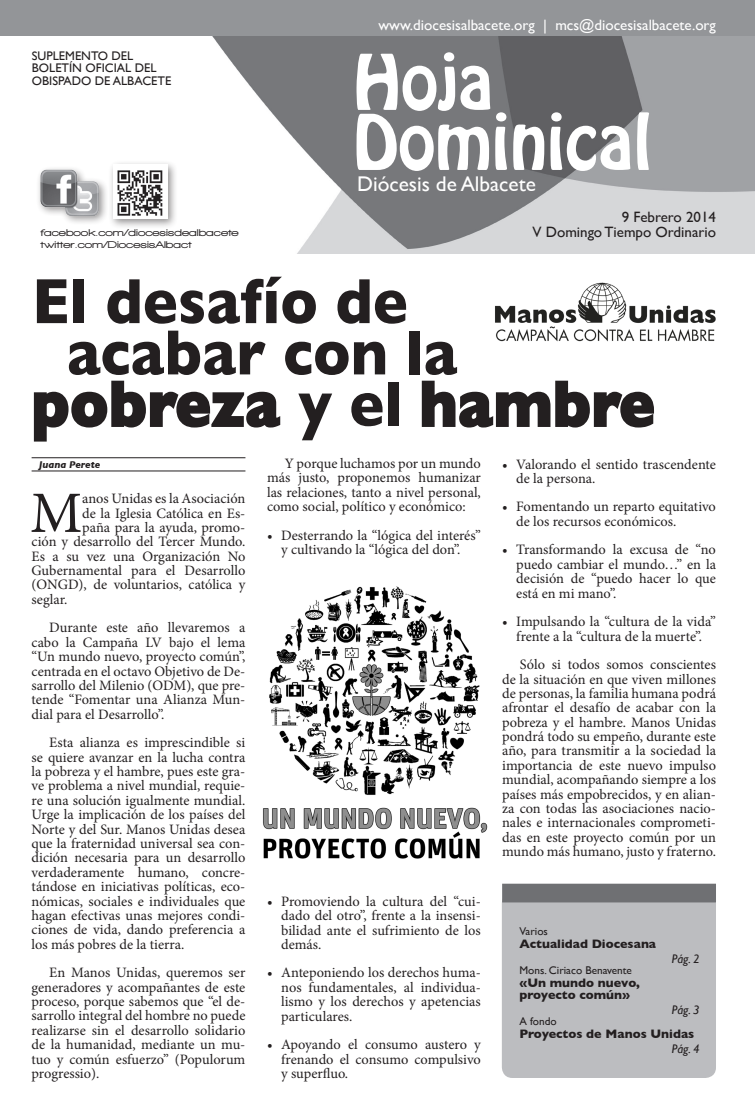
<style>
.page{position:relative;width:755px;height:1117px;background:#fff}
.page>*{position:absolute;margin:0;border:0;box-sizing:border-box;transform-origin:0 0}
.t1{font:67.5px "Hobo Std";color:#fff}
.t2{font:700 64.62px "Gill Sans";color:#231f20;scale:.91 1}
.t3{font:700 64.62px "Gill Sans";letter-spacing:.02em;color:#231f20;scale:.91 1}
.t4{font:58.62px "Minion Pro";color:#231f20}
.t5{font:21.25px "Gill Sans";color:#fff}
.t6{font:15px "Gill Sans";color:#fff}
.t7{font:15px "Gill Sans";color:#231f20}
.t8{font:14.38px/14.4px "Minion Pro";color:#231f20;text-align:justify}
.t9{font:700 12.5px/12.5px "Gill Sans";color:#231f20}
.t10{font:12.5px/12.5px "Gill Sans";color:#231f20}
.t11{font:italic 12.5px "Gill Sans";color:#231f20}
.t12{font:11.25px "Gill Sans";color:#231f20}
.t13{font:900 10px "Walkway Expand";color:#231f20}
.t14{font:italic 700 10px "Gill Sans";color:#231f20}
</style>
<div class="page">
<img style="left:495px;top:282px;width:221px;height:60px">
<img style="left:263px;top:586px;width:225px;height:273px">
<div style="left:502px;top:892px;width:214px;height:185px;background:#bcbdc0;border-radius:11px"></div>
<div style="left:502px;top:883px;width:214px;height:19px;background:#6f7073"></div>
<hr style="left:32px;top:457px;width:213px;height:1px;background:#231f20">
<hr style="left:32px;top:470px;width:213px;height:1px;background:#231f20">
<svg style="left:33px;top:380px;width:248px;height:62px"></svg>
<svg style="left:421px;top:380px;width:233px;height:48px"></svg>
<img style="left:170px;top:35px;width:585px;height:218px">
<div style="left:35px;top:165px;width:73px;height:60px;background:#231f20;opacity:.5"></div>
<img style="left:35px;top:165px;width:73px;height:54px">
<div style="left:108px;top:160px;width:70px;height:69px;background:#231f20;opacity:.5"></div>
<img style="left:113px;top:165px;width:55px;height:54px">
<div style="left:0;top:0;width:755px;height:35px;background:#939598"></div>
<p class="t10" style="left:32px;top:49px;width:141px">SUPLEMENTO DEL<br>BOLETÍN OFICIAL DEL<br>OBISPADO DE ALBACETE</p>
<p class="t6" style="left:378px;top:16px;width:339px">www.diocesisalbacete.org | mcs@diocesisalbacete.org</p>
<p class="t1" style="left:353px;top:36px;width:142px">Hoja</p>
<p class="t1" style="left:353px;top:96px;width:299px">Dominical</p>
<p class="t7" style="left:622px;top:208px;width:96px">9 Febrero 2014</p>
<p class="t5" style="left:357px;top:171px;width:180px">Diócesis de Albacete</p>
<p class="t13" style="left:41px;top:227px;width:200px">facebook.com/diocesisdealbacete</p>
<p class="t7" style="left:532px;top:223px;width:185px">V Domingo Tiempo Ordinario</p>
<p class="t13" style="left:41px;top:239px;width:153px">twitter.com/DiocesisAlbact</p>
<p class="t2" style="left:32px;top:250px;width:415px">El desafío de</p>
<p class="t2" style="left:67px;top:301px;width:430px">acabar con la</p>
<p class="t3" style="left:32px;top:352px;width:685px">pobreza y el hambre</p>
<p class="t8" style="left:267px;top:456px;width:215px;text-indent:18px">Y porque luchamos por un mundo más justo, proponemos humanizar las relaciones, tanto a nivel personal, como social, político y económico:</p>
<p class="t8" style="left:267px;top:528px;width:215px;text-align:center">• Desterrando la “lógica del interés” y cultivando la “lógica del don”.</p>
<p class="t8" style="left:516px;top:456px;width:201px;text-indent:-14px">• Valorando el sentido trascendente de la persona.</p>
<p class="t8" style="left:516px;top:499px;width:201px;text-indent:-14px">• Fomentando un reparto equitativo de los recursos económicos.</p>
<p class="t8" style="left:516px;top:542px;width:201px;text-indent:-14px">• Transformando la excusa de “no puedo cambiar el mundo…” en la decisión de “puedo hacer lo que está en mi mano”.</p>
<p class="t8" style="left:502px;top:614px;width:215px;text-align:center">• Impulsando la “cultura de la vida” frente a la “cultura de la muerte”.</p>
<p class="t8" style="left:502px;top:657px;width:215px;text-indent:18px">Sólo si todos somos conscientes de la situación en que viven millones de personas, la familia humana podrá afrontar el desafío de acabar con la pobreza y el hambre. Manos Unidas pondrá todo su empeño, durante este año, para transmitir a la sociedad la importancia de este nuevo impulso mundial, acompañando siempre a los países más empobrecidos, y en alian&shy;za con todas las asociaciones nacio&shy;nales e internacionales comprometi&shy;das en este proyecto común por un mundo más humano, justo y fraterno.</p>
<p class="t14" style="left:39px;top:458px;width:63px">Juana Perete</p>
<p class="t4" style="left:30px;top:474px;width:54px">M</p>
<p class="t8" style="left:82px;top:491px;width:165px">anos Unidas es la Asociación</p>
<p class="t8" style="left:82px;top:505px;width:165px">de la Iglesia Católica en Es-</p>
<p class="t8" style="left:82px;top:520px;width:165px">paña para la ayuda, promo-</p>
<p class="t8" style="left:32px;top:534px;width:215px">ción y desarrollo del Tercer Mundo.</p>
<p class="t8" style="left:32px;top:549px;width:215px">Es a su vez una Organización No</p>
<p class="t8" style="left:32px;top:563px;width:215px">Gubernamental para el Desarrollo</p>
<p class="t8" style="left:32px;top:577px;width:215px">(ONGD), de voluntarios, católica y</p>
<p class="t8" style="left:32px;top:592px;width:37px">seglar.</p>
<p class="t8" style="left:32px;top:620px;width:215px;text-indent:18px">Durante este año llevaremos a cabo la Campaña LV bajo el lema “Un mundo nuevo, proyecto común”, centrada en el octavo Objetivo de De&shy;sarrollo del Milenio (ODM), que pre&shy;tende “Fomentar una Alianza Mun&shy;dial para el Desarrollo”.</p>
<p class="t8" style="left:32px;top:735px;width:215px;text-indent:18px">Esta alianza es imprescindible si se quiere avanzar en la lucha contra la pobreza y el hambre, pues este gra&shy;ve problema a nivel mundial, requie&shy;re una solución igualmente mundial.<br>Urge la implicación de los países del Norte y del Sur. Manos Unidas desea que la fraternidad universal sea con&shy;dición necesaria para un desarrollo verdaderamente humano, concre&shy;tándose en iniciativas políticas, eco&shy;nómicas, sociales e individuales que hagan efectivas unas mejores condi&shy;ciones de vida, dando preferencia a los más pobres de la tierra.</p>
<p class="t8" style="left:32px;top:965px;width:215px;text-indent:18px">En Manos Unidas, queremos ser generadores y acompañantes de este proceso, porque sabemos que “el de&shy;sarrollo integral del hombre no puede realizarse sin el desarrollo solidario de la humanidad, mediante un mu&shy;tuo y común esfuerzo” (Populorum progressio).</p>
<p class="t8" style="left:281px;top:893px;width:201px;text-indent:-14px">• Promoviendo la cultura del “cui&shy;dado del otro”, frente a la insensi&shy;bilidad ante el sufrimiento de los demás.</p>
<p class="t8" style="left:281px;top:965px;width:201px;text-indent:-14px">• Anteponiendo los derechos huma&shy;nos fundamentales, al individua&shy;lismo y los derechos y apetencias particulares.</p>
<p class="t8" style="left:281px;top:1037px;width:201px;text-indent:-14px">• Apoyando el consumo austero y frenando el consumo compulsivo y superfluo.</p>
<p class="t12" style="left:519px;top:924px;width:30px">Varios</p>
<p class="t9" style="left:519px;top:936px;width:138px">Actualidad Diocesana</p>
<p class="t11" style="left:671px;top:951px;width:30px">Pág. 2</p>
<p class="t12" style="left:519px;top:963px;width:114px">Mons. Ciriaco Benavente</p>
<p class="t9" style="left:519px;top:975px;width:122px">«Un mundo nuevo, proyecto común»</p>
<p class="t11" style="left:671px;top:1002px;width:30px">Pág. 3</p>
<p class="t12" style="left:519px;top:1014px;width:39px">A fondo</p>
<p class="t9" style="left:519px;top:1026px;width:176px">Proyectos de Manos Unidas</p>
<p class="t11" style="left:671px;top:1041px;width:30px">Pág. 4</p>
</div>
